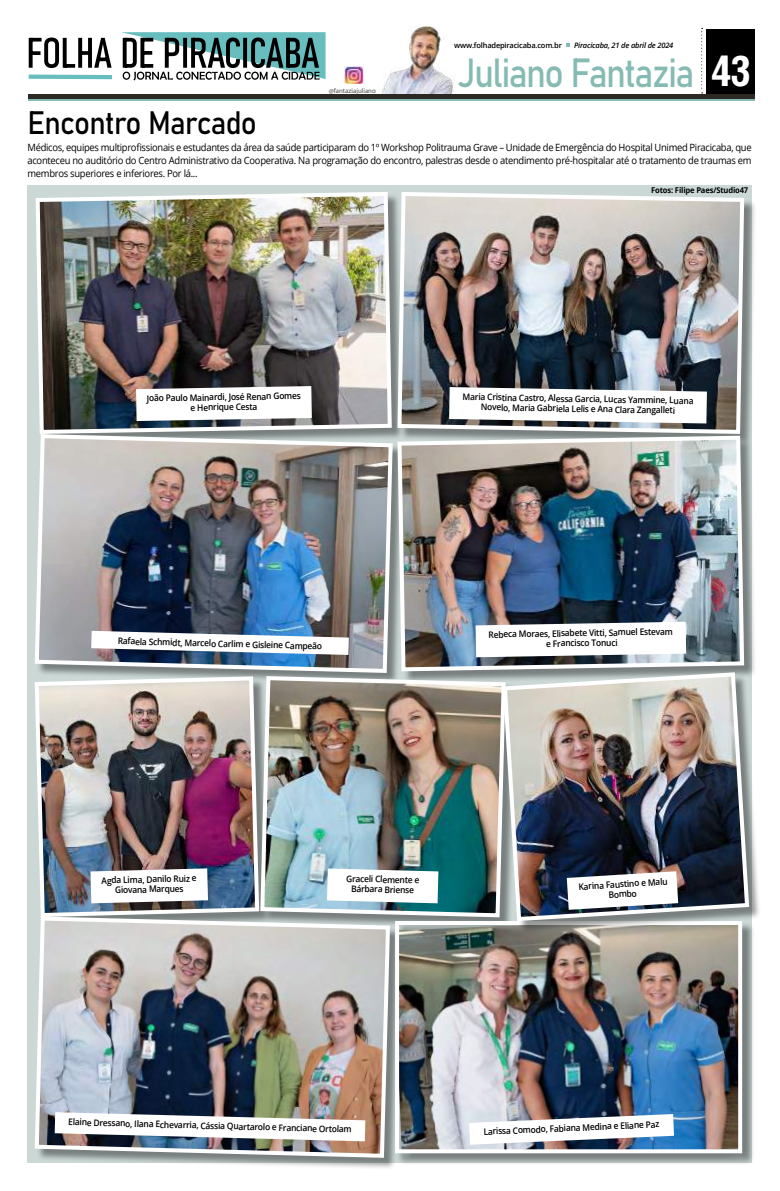
<style>
.page{position:relative;width:780px;height:1191px;background:#fff}
.page>*{position:absolute;margin:0;border:0;box-sizing:border-box;transform-origin:0 0}
.t1{font:40.2px "Bahnschrift";letter-spacing:-.045em;color:#85bbb3;scale:.89 1}
.t2{font:32px "Bahnschrift";letter-spacing:-.025em;color:#000;scale:.92 1}
.t3{font:10px/13px "Open Sans";letter-spacing:-.03em;color:#000;text-align:justify;scale:.94 1}
.t4{font:600 9px/10px "Open Sans";color:#000;text-align:center;scale:.94 1}
.t5{font:700 8px "Open Sans";letter-spacing:-.02em;color:#000;scale:.95 1}
.t6{font:600 7.5px "Open Sans";letter-spacing:-.025em;color:#000}
.t7{font:italic 600 7.5px "Open Sans";letter-spacing:-.025em;color:#000}
.t8{font:6.8px "Myriad Pro";color:#4a4948}
.s1{font-family:"Arena Condensed";font-weight:700;font-size:40.6px;color:#fff}
</style>
<div class="page">
<div style="left:706px;top:30px;width:49px;height:64px;background:#000"></div>
<hr style="left:28px;top:98px;width:727px;height:3px;background:#85bbb3">
<div style="left:28px;top:94px;width:727px;height:5px;background:#2c2824"></div>
<svg style="left:701px;top:28px;width:1px;height:65px"></svg>
<svg style="left:566px;top:43px;width:3px;height:4px"></svg>
<svg style="left:28px;top:32px;width:297px;height:48px"></svg>
<img style="left:381px;top:27px;width:74px;height:67px">
<img style="left:345px;top:66px;width:18px;height:17px">
<img style="left:34px;top:190px;width:360px;height:242px">
<div style="left:399px;top:194px;width:357px;height:252px;background:#000;opacity:.41"></div>
<img style="left:395px;top:190px;width:351px;height:244px">
<img style="left:33px;top:432px;width:362px;height:242px">
<div style="left:399px;top:437px;width:357px;height:247px;background:#000;opacity:.41"></div>
<img style="left:395px;top:434px;width:351px;height:239px">
<img style="left:33px;top:674px;width:225px;height:240px">
<img style="left:258px;top:674px;width:242px;height:245px">
<div style="left:36px;top:918px;width:366px;height:252px;background:#000;opacity:.41"></div>
<img style="left:33px;top:914px;width:359px;height:245px">
<div style="left:396px;top:922px;width:358px;height:243px;background:#000;opacity:.41"></div>
<img style="left:400px;top:926px;width:337px;height:222px">
<div style="left:395px;top:921px;width:347px;height:232px;border:4px solid #fff"></div>
<div style="left:504px;top:674px;width:257px;height:259px;background:#000;opacity:.41"></div>
<img style="left:500px;top:670px;width:251px;height:253px">
<svg style="left:449px;top:387px;width:258px;height:36px"></svg>
<svg style="left:136px;top:386px;width:176px;height:35px"></svg>
<img style="left:91px;top:631px;width:258px;height:24px">
<svg style="left:475px;top:621px;width:211px;height:36px"></svg>
<svg style="left:90px;top:868px;width:118px;height:35px"></svg>
<svg style="left:327px;top:868px;width:111px;height:35px"></svg>
<svg style="left:566px;top:871px;width:112px;height:38px"></svg>
<img style="left:55px;top:1112px;width:310px;height:29px">
<img style="left:469px;top:1114px;width:205px;height:30px">
<h2 class="t2" style="left:28px;top:98px;width:251px">Encontro Marcado</h2>
<p class="t8" style="left:329px;top:86px;width:48px">@fantaziajuliano</p>
<p class="t6" style="left:454px;top:40px;width:109px">www.folhadepiracicaba.com.br</p>
<p class="t7" style="left:574px;top:40px;width:101px">Piracicaba, 21 de abril de 2024</p>
<h1 class="t1" style="left:458px;top:42px;width:331px">Juliano Fantazia <span class="s1">43</span></h1>
<p class="t3" style="left:27px;top:141px;width:771px">Médicos, equipes multiprofissionais e estudantes da área da saúde participaram do 1º Workshop Politrauma Grave – Unidade de Emergência do Hospital Unimed Piracicaba, que aconteceu no auditório do Centro Administrativo da Cooperativa. Na programação do encontro, palestras desde o atendimento pré-hospitalar até o tratamento de traumas em membros superiores e inferiores. Por lá...</p>
<p class="t4" style="left:147px;top:393px;width:165px;rotate:-1deg">João Paulo Mainardi, José Renan Gomes e Henrique Cesta</p>
<p class="t5" style="left:651px;top:185px;width:104px">Fotos: Filipe Paes/Studio47</p>
<p class="t4" style="left:462px;top:391px;width:247px;rotate:1deg">Maria Cristina Castro, Alessa Garcia, Lucas Yammine, Luana<br>Novelo, Maria Gabriela Lelis e Ana Clara Zangalleti</p>
<p class="t4" style="left:118px;top:635px;width:219px;rotate:2deg">Rafaela Schmidt, Marcelo Carlim e Gisleine Campeão</p>
<p class="t4" style="left:488px;top:629px;width:198px;rotate:-1deg">Rebeca Moraes, Elisabete Vitti, Samuel Estevam e Francisco Tonuci</p>
<p class="t4" style="left:101px;top:875px;width:103px;rotate:-2deg">Agda Lima, Danilo Ruiz e<br>Giovana Marques</p>
<p class="t4" style="left:346px;top:873px;width:79px;rotate:2deg">Graceli Clemente e<br>Bárbara Briense</p>
<p class="t4" style="left:578px;top:881px;width:96px;rotate:-4deg">Karina Faustino e Malu<br>Bombo</p>
<p class="t4" style="left:69px;top:1115px;width:303px;rotate:2deg">Elaine Dressano, Ilana Echevarria, Cássia Quartarolo e Franciane Ortolam</p>
<p class="t4" style="left:483px;top:1125px;width:189px;rotate:-2deg">Larissa Comodo, Fabiana Medina e Eliane Paz</p>
</div>
